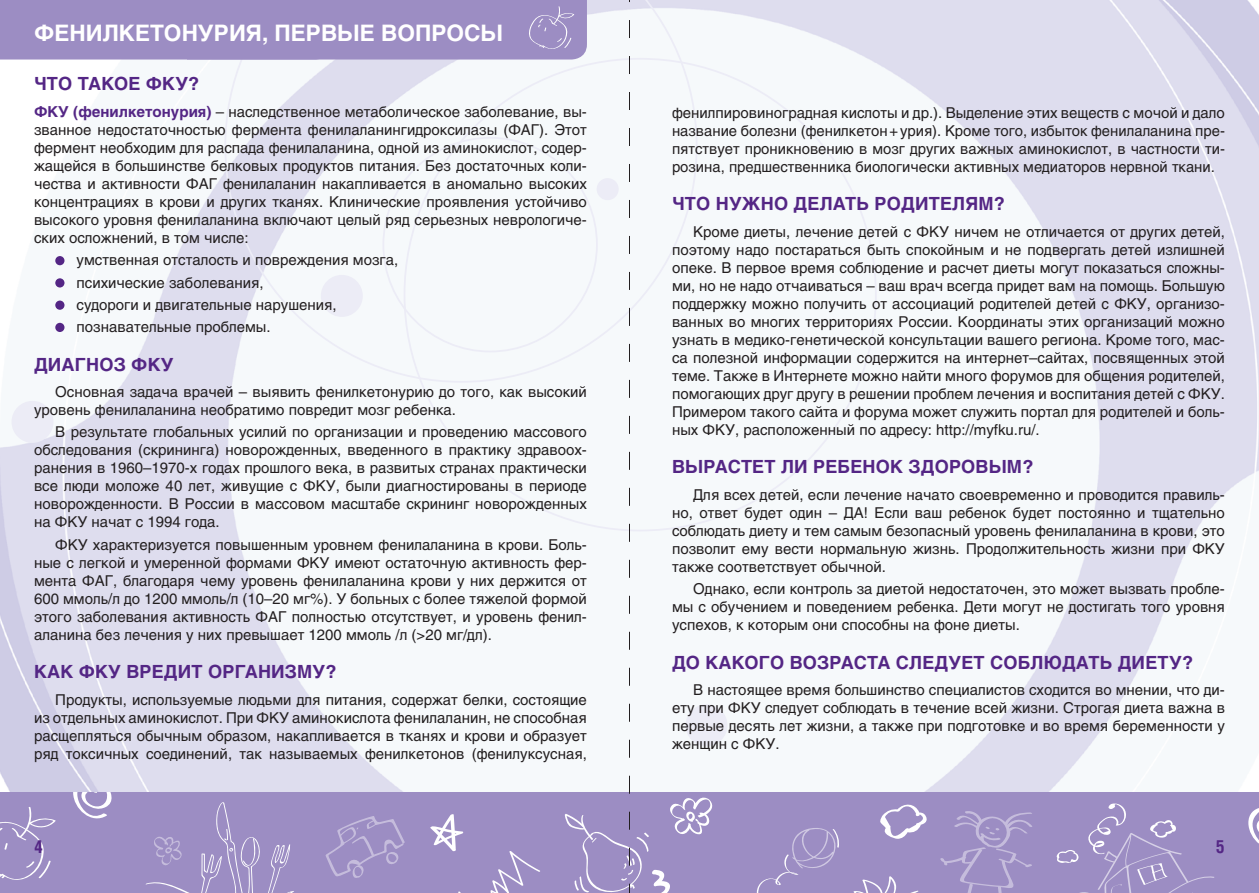
<style>
.page{position:relative;width:1259px;height:893px;background:#fff}
.page>*{position:absolute;margin:0;border:0;box-sizing:border-box;transform-origin:0 0}
.t1{font:700 22.5px "Helios C";color:#fff}
.t2{font:700 18px "Helios C";letter-spacing:.01em;color:#542685}
.t3{font:700 18px "Helios Cond C";color:#542685}
.t4{font:15px/18px "Helga C";color:#231f20;text-align:justify}
.s1{font-family:"Helios C";font-weight:700;color:#542685}
</style>
<div class="page">
<img style="left:0;top:0;width:1259px;height:792px">
<svg style="left:224px;top:60px;width:205px;height:323px"></svg>
<div style="left:0;top:792px;width:1259px;height:101px;background:#9c8dc3"></div>
<svg style="left:325px;top:816px;width:80px;height:62px"></svg>
<svg style="left:940px;top:811px;width:92px;height:82px"></svg>
<svg style="left:145px;top:802px;width:149px;height:91px"></svg>
<svg style="left:756px;top:828px;width:83px;height:65px"></svg>
<svg style="left:1248px;top:808px;width:11px;height:36px"></svg>
<svg style="left:73px;top:792px;width:39px;height:27px"></svg>
<svg style="left:880px;top:804px;width:47px;height:35px"></svg>
<svg style="left:853px;top:876px;width:66px;height:17px"></svg>
<svg style="left:1056px;top:803px;width:158px;height:90px"></svg>
<svg style="left:0;top:807px;width:56px;height:73px"></svg>
<div style="left:0;top:0;width:331px;height:60px;background:#9c8dc3"></div>
<div style="left:187px;top:0;width:400px;height:60px;background:#9c8dc3"></div>
<div style="left:321px;top:275px;width:42px;height:42px;background:#ececf6;border-radius:50%"></div>
<div style="left:12px;top:401px;width:41px;height:42px;background:#ececf6;border-radius:50%"></div>
<div style="left:685px;top:704px;width:42px;height:42px;background:#ececf6;border-radius:50%"></div>
<div style="left:55px;top:256px;width:9px;height:9px;background:#542685;border-radius:50%"></div>
<div style="left:55px;top:278px;width:9px;height:9px;background:#542685;border-radius:50%"></div>
<div style="left:55px;top:301px;width:9px;height:9px;background:#542685;border-radius:50%"></div>
<div style="left:55px;top:323px;width:9px;height:9px;background:#542685;border-radius:50%"></div>
<svg style="left:429px;top:0;width:286px;height:893px"></svg>
<h1 class="t1" style="left:34px;top:19px;width:470px">ФЕНИЛКЕТОНУРИЯ, ПЕРВЫЕ ВОПРОСЫ</h1>
<p class="t2" style="left:34px;top:74px;width:167px">ЧТО ТАКОЕ ФКУ?</p>
<p class="t4" style="left:34px;top:103px;width:554px"><span class="s1">ФКУ (фенилкетонурия)</span> – наследственное метаболическое заболевание, вы&shy;званное недостаточностью фермента фенилаланингидроксилазы (ФАГ). Этот фермент необходим для распада фенилаланина, одной из аминокислот, содер&shy;жащейся в большинстве белковых продуктов питания. Без достаточных коли&shy;чества и активности ФАГ фенилаланин накапливается в аномально высоких концентрациях в крови и других тканях. Клинические проявления устойчиво высокого уровня фенилаланина включают целый ряд серьезных неврологиче&shy;ских осложнений, в том числе:</p>
<p class="t4" style="left:77px;top:249px;width:323px;line-height:22.2px;text-align:left">умственная отсталость и повреждения мозга, психические заболевания,<br>cудороги и двигательные нарушения, познавательные проблемы.</p>
<p class="t2" style="left:34px;top:354px;width:141px">ДИАГНОЗ ФКУ</p>
<p class="t4" style="left:34px;top:383px;width:554px;text-indent:21px">Основная задача врачей – выявить фенилкетонурию до того, как высокий уровень фенилаланина необратимо повредит мозг ребенка.</p>
<p class="t4" style="left:34px;top:423px;width:554px;text-indent:21px">В результате глобальных усилий по организации и проведению массового обследования (скрининга) новорожденных, введенного в практику здравоох&shy;ранения в 1960–1970-х годах прошлого века, в развитых странах практически все люди моложе 40 лет, живущие с ФКУ, были диагностированы в периоде новорожденности. В России в массовом масштабе скрининг новорожденных на ФКУ начат с 1994 года.</p>
<p class="t4" style="left:34px;top:535px;width:554px;text-indent:21px">ФКУ характеризуется повышенным уровнем фенилаланина в крови. Боль&shy;ные с легкой и умеренной формами ФКУ имеют остаточную активность фер&shy;мента ФАГ, благодаря чему уровень фенилаланина крови у них держится от 600 ммоль/л до 1200 ммоль/л (10–20 мг%). У больных с более тяжелой формой этого заболевания активность ФАГ полностью отсутствует, и уровень фенил&shy;аланина без лечения у них превышает 1200 ммоль /л (&gt;20 мг/дл).</p>
<p class="t2" style="left:34px;top:661px;width:304px">КАК ФКУ ВРЕДИТ ОРГАНИЗМУ?</p>
<p class="t4" style="left:34px;top:691px;width:554px;text-indent:21px">Продукты, используемые людьми для питания, содержат белки, состоящие из отдельных аминокислот. При ФКУ аминокислота фенилаланин, не способная расщепляться обычным образом, накапливается в тканях и крови и образует ряд токсичных соединений, так называемых фенилкетонов (фенилуксусная,</p>
<p class="t4" style="left:672px;top:103px;width:554px">фенилпировиноградная кислоты и др.). Выделение этих веществ с мочой и дало название болезни (фенилкетон+урия). Кроме того, избыток фенилаланина пре&shy;пятствует проникновению в мозг других важных аминокислот, в частности ти&shy;розина, предшественника биологически активных медиаторов нервной ткани.</p>
<p class="t2" style="left:672px;top:193px;width:334px">ЧТО НУЖНО ДЕЛАТЬ РОДИТЕЛЯМ?</p>
<p class="t4" style="left:672px;top:223px;width:554px;text-indent:21px">Кроме диеты, лечение детей с ФКУ ничем не отличается от других детей, поэтому надо постараться быть спокойным и не подвергать детей излишней опеке. В первое время соблюдение и расчет диеты могут показаться сложны&shy;ми, но не надо отчаиваться – ваш врач всегда придет вам на помощь. Большую поддержку можно получить от ассоциаций родителей детей с ФКУ, организо&shy;ванных во многих территориях России. Координаты этих организаций можно узнать в медико-генетической консультации вашего региона. Кроме того, мас&shy;са полезной информации содержится на интернет–сайтах, посвященных этой теме. Также в Интернете можно найти много форумов для общения родителей, помогающих друг другу в решении проблем лечения и воспитания детей с ФКУ.<br>Примером такого сайта и форума может служить портал для родителей и боль&shy;ных ФКУ, расположенный по адресу: http://myfku.ru/.</p>
<p class="t2" style="left:672px;top:456px;width:363px">ВЫРАСТЕТ ЛИ РЕБЕНОК ЗДОРОВЫМ?</p>
<p class="t4" style="left:672px;top:486px;width:554px;text-indent:21px">Для всех детей, если лечение начато своевременно и проводится правиль&shy;но, ответ будет один – ДА! Если ваш ребенок будет постоянно и тщательно соблюдать диету и тем самым безопасный уровень фенилаланина в крови, это позволит ему вести нормальную жизнь. Продолжительность жизни при ФКУ также соответствует обычной.</p>
<p class="t4" style="left:672px;top:580px;width:554px;text-indent:21px">Однако, если контроль за диетой недостаточен, это может вызвать пробле&shy;мы с обучением и поведением ребенка. Дети могут не достигать того уровня успехов, к которым они способны на фоне диеты.</p>
<p class="t2" style="left:672px;top:652px;width:522px">ДО КАКОГО ВОЗРАСТА СЛЕДУЕТ СОБЛЮДАТЬ ДИЕТУ?</p>
<p class="t4" style="left:672px;top:681px;width:554px;text-indent:21px">В настоящее время большинство специалистов сходится во мнении, что ди&shy;ету при ФКУ следует соблюдать в течение всей жизни. Строгая диета важна в первые десять лет жизни, а также при подготовке и во время беременности у женщин с ФКУ.</p>
<p class="t3" style="left:34px;top:835px;width:10px">4</p>
<p class="t3" style="left:1215px;top:835px;width:10px">5</p>
</div>
